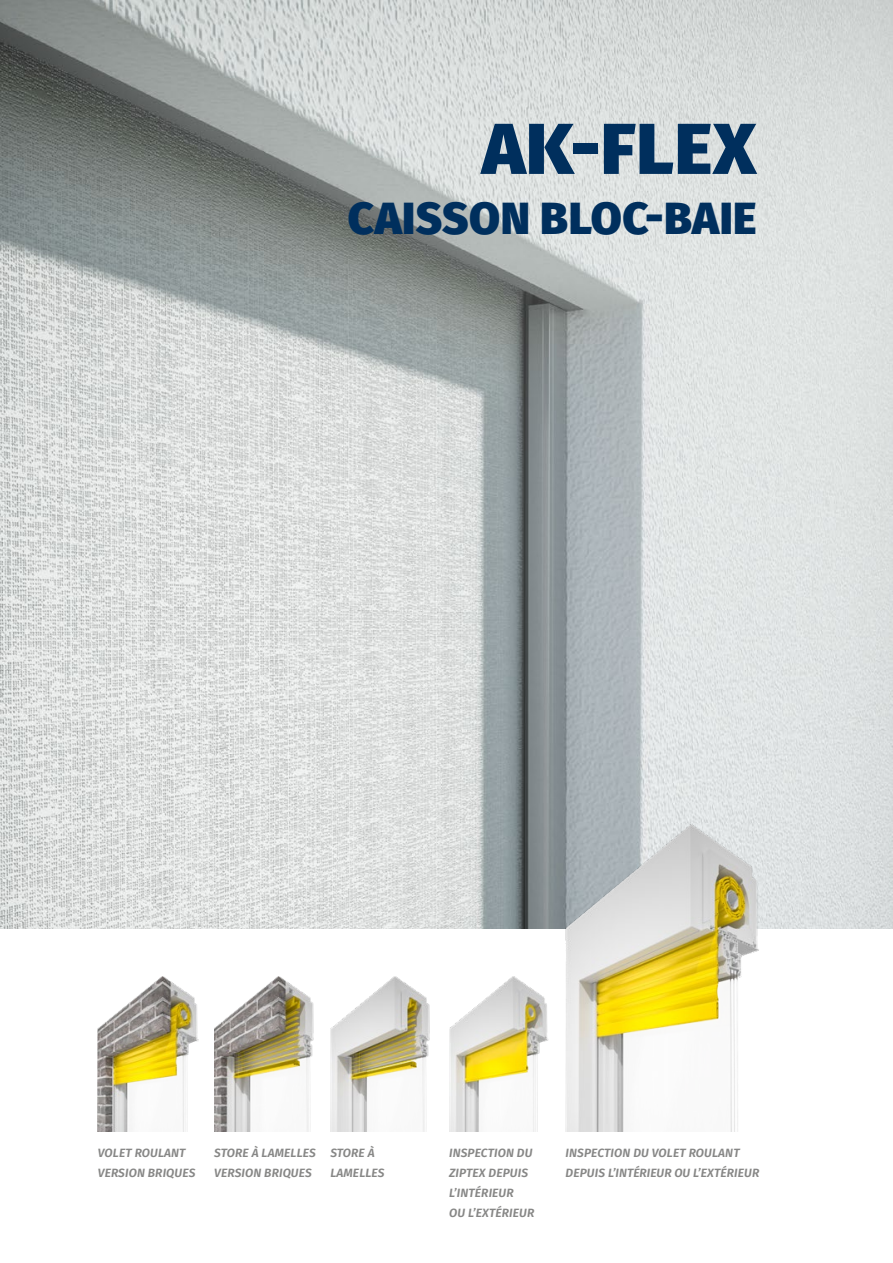
<style>
.page{position:relative;width:893px;height:1263px;background:#fff}
.page>*{position:absolute;margin:0;border:0;box-sizing:border-box;transform-origin:0 0}
.t1{font:800 72px "Fira Sans";letter-spacing:.01em;color:#002f5d}
.t2{font:800 45px "Fira Sans";letter-spacing:.01em;color:#002f5d}
.t3{font:italic 600 12px/20.2px "Fira Sans";letter-spacing:.01em;color:#878786}
</style>
<div class="page">
<img style="left:0;top:0;width:893px;height:929px">
<img style="left:214px;top:977px;width:100px;height:154px">
<img style="left:565px;top:825px;width:197px;height:306px">
<img style="left:330px;top:977px;width:100px;height:154px">
<img style="left:98px;top:977px;width:100px;height:154px">
<img style="left:449px;top:977px;width:100px;height:154px">
<h1 class="t1" style="left:482px;top:84px;width:276px">AK-FLEX</h1>
<h2 class="t2" style="left:348px;top:178px;width:410px">CAISSON BLOC-BAIE</h2>
<p class="t3" style="left:214px;top:1142px;width:103px">STORE À LAMELLES<br>VERSION BRIQUES</p>
<p class="t3" style="left:566px;top:1142px;width:195px">INSPECTION DU VOLET ROULANT<br>DEPUIS L’INTÉRIEUR OU L’EXTÉRIEUR</p>
<p class="t3" style="left:330px;top:1142px;width:56px">STORE À<br>LAMELLES</p>
<p class="t3" style="left:98px;top:1142px;width:99px">VOLET ROULANT<br>VERSION BRIQUES</p>
<p class="t3" style="left:449px;top:1142px;width:87px">INSPECTION DU<br>ZIPTEX DEPUIS<br>L’INTÉRIEUR<br>OU L’EXTÉRIEUR</p>
</div>
